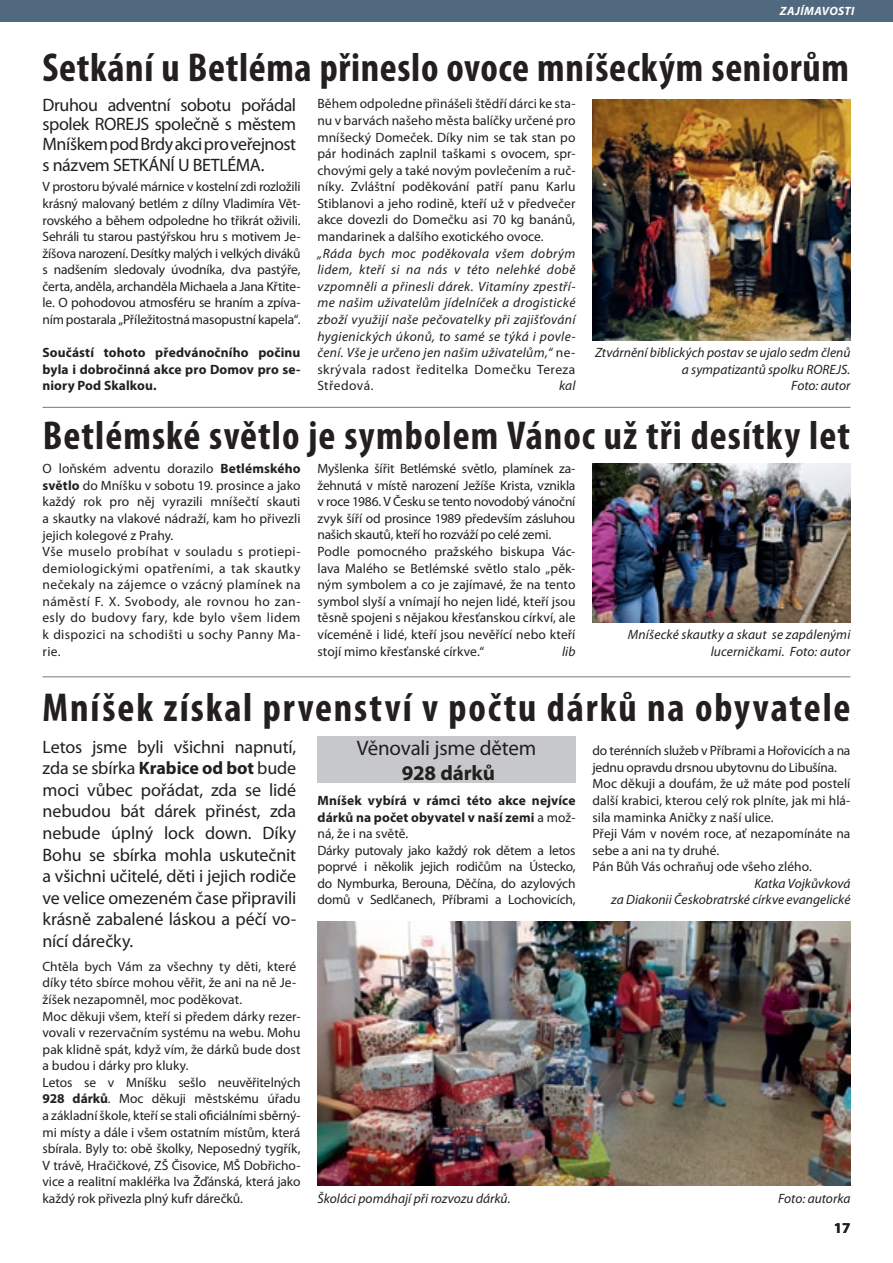
<style>
.page{position:relative;width:893px;height:1263px;background:#fff}
.page>*{position:absolute;margin:0;border:0;box-sizing:border-box;transform-origin:0 0}
.t1{font:700 condensed 40.5px "Myriad Pro";letter-spacing:.025em;color:#231f20}
.t2{font:700 condensed 40.5px "Myriad Pro";letter-spacing:.045em;color:#231f20}
.t3{font:21px "Myriad Pro";letter-spacing:-.01em;color:#231f20}
.t4{font:700 21px "Myriad Pro";letter-spacing:-.005em;color:#231f20}
.t5{font:18px/21.6px "Myriad Pro";letter-spacing:-.02em;color:#231f20;text-align:justify}
.t6{font:700 15px "Myriad Pro";color:#231f20}
.t7{font:13.5px/16.6px "Myriad Pro";color:#231f20}
.t8{font:italic 13.5px/16.6px "Myriad Pro";letter-spacing:.005em;color:#231f20;text-align:right}
.t9{font:13.5px/16.6px "Myriad Pro";letter-spacing:.025em;color:#231f20}
.t10{font:700 13.5px/16.6px "Myriad Pro";letter-spacing:.01em;color:#231f20;text-align:justify}
.t11{font:italic 700 12px "Myriad Pro";letter-spacing:.03em;color:#fff}
.s1{font-style:normal}
.s2{font-weight:700}
</style>
<div class="page">
<img style="left:593px;top:99px;width:257px;height:242px">
<img style="left:593px;top:463px;width:257px;height:159px">
<hr style="left:43px;top:407px;width:807px;height:1px;background:#76787b">
<div style="left:318px;top:736px;width:258px;height:47px;background:#c7c8ca"></div>
<img style="left:318px;top:921px;width:532px;height:265px">
<hr style="left:43px;top:676px;width:807px;height:1px;background:#76787b">
<div style="left:0;top:0;width:893px;height:21px;background:#51697f"></div>
<p class="t11" style="left:780px;top:3px;width:76px">ZAJÍMAVOSTI</p>
<h1 class="t1" style="left:43px;top:43px;width:808px">Setkání u Betléma přineslo ovoce mníšeckým seniorům</h1>
<h3 class="t5" style="left:43px;top:95px;width:255px;line-height:19.5px">Druhou adventní sobotu pořádal spolek ROREJS společně s městem Mníškem pod Brdy akci pro veřejnost</h3>
<h3 class="t5" style="left:43px;top:154px;width:224px">s názvem SETKÁNÍ U BETLÉMA.</h3>
<p class="t7" style="left:43px;top:178px;width:259px;text-align:justify">V prostoru bývalé márnice v kostelní zdi rozložili krásný malovaný betlém z dílny Vladimíra Vět&shy;rovského a během odpoledne ho třikrát oživili.<br>Sehráli tu starou pastýřskou hru s motivem Je&shy;žíšova narození. Desítky malých i velkých diváků s nadšením sledovaly úvodníka, dva pastýře, čerta, anděla, archanděla Michaela a Jana Křtite&shy;le. O pohodovou atmosféru se hraním a zpíva&shy;ním postarala „Příležitostná masopustní kapela“.</p>
<p class="t10" style="left:43px;top:344px;width:259px">Součástí tohoto předvánočního počinu byla i dobročinná akce pro Domov pro se&shy;niory Pod Skalkou.</p>
<p class="t7" style="left:317px;top:95px;width:259px;text-align:justify">Během odpoledne přinášeli štědří dárci ke sta&shy;nu v barvách našeho města balíčky určené pro mníšecký Domeček. Díky nim se tak stan po pár hodinách zaplnil taškami s ovocem, spr&shy;chovými gely a také novým povlečením a ruč&shy;níky. Zvláštní poděkování patří panu Karlu Stiblanovi a jeho rodině, kteří už v předvečer akce dovezli do Domečku asi 70 kg banánů, mandarinek a dalšího exotického ovoce.</p>
<p class="t8" style="left:317px;top:245px;width:259px;text-align:justify">„Ráda bych moc poděkovala všem dobrým lidem, kteří si na nás v této nelehké době vzpomněli a přinesli dárek. Vitamíny zpestří&shy;me našim uživatelům jídelníček a drogistické zboží využijí naše pečovatelky při zajišťování hygienických úkonů, to samé se týká i povle&shy;čení. Vše je určeno jen našim uživatelům,“ <span class="s1">ne&shy;skrývala radost ředitelka Domečku Tereza Středová.</span></p>
<p class="t8" style="left:559px;top:377px;width:18px">kal</p>
<p class="t8" style="left:595px;top:344px;width:257px">Ztvárnění biblických postav se ujalo sedm členů a sympatizantů spolku ROREJS.<br>Foto: autor</p>
<h1 class="t1" style="left:43px;top:410px;width:808px">Betlémské světlo je symbolem Vánoc už tři desítky let</h1>
<p class="t9" style="left:43px;top:460px;width:259px">O loňském adventu dorazilo <span class="s2">Betlémského světlo</span> do Mníšku v sobotu 19. prosince a jako každý rok pro něj vyrazili mníšečtí skauti a skautky na vlakové nádraží, kam ho přivezli jejich kolegové z Prahy.<br>Vše muselo probíhat v souladu s protiepi&shy;demiologickými opatřeními, a tak skautky nečekaly na zájemce o vzácný plamínek na náměstí F. X. Svobody, ale rovnou ho zan&shy;esly do budovy fary, kde bylo všem lidem k dispozici na schodišti u sochy Panny Ma&shy;rie.</p>
<p class="t7" style="left:317px;top:460px;width:259px">Myšlenka šířit Betlémské světlo, plamínek za&shy;žehnutá v místě narození Ježíše Krista, vznikla v roce 1986. V Česku se tento novodobý vánoční zvyk šíří od prosince 1989 především zásluhou našich skautů, kteří ho rozváží po celé zemi.<br>Podle pomocného pražského biskupa Vác&shy;lava Malého se Betlémské světlo stalo „pěk&shy;ným symbolem a co je zajímavé, že na tento symbol slyší a vnímají ho nejen lidé, kteří jsou těsně spojeni s nějakou křesťanskou církví, ale víceméně i lidé, kteří jsou nevěřící nebo kteří stojí mimo křesťanské církve.“</p>
<p class="t8" style="left:628px;top:626px;width:224px">Mníšecké skautky a skaut se zapálenými lucerničkami. Foto: autor</p>
<h1 class="t2" style="left:43px;top:682px;width:809px">Mníšek získal prvenství v počtu dárků na obyvatele</h1>
<p class="t5" style="left:43px;top:735px;width:255px">Letos jsme byli všichni napnutí, zda se sbírka <span class="s2">Krabice od bot</span> bude moci vůbec pořádat, zda se lidé nebudou bát dárek přinést, zda nebude úplný lock down. Díky Bohu se sbírka mohla uskutečnit a všichni učitelé, děti i jejich rodiče ve velice omezeném čase připravili krásně zabalené láskou a péčí vo&shy;nící dárečky.</p>
<p class="t7" style="left:43px;top:958px;width:259px">Chtěla bych Vám za všechny ty děti, které díky této sbírce mohou věřit, že ani na ně Je&shy;žíšek nezapomněl, moc poděkovat.<br>Moc děkuji všem, kteří si předem dárky rezer&shy;vovali v rezervačním systému na webu. Mohu pak klidně spát, když vím, že dárků bude dost a budou i dárky pro kluky.<br>Letos se v Mníšku sešlo neuvěřitelných <span class="s2">928 dárků</span>. Moc děkuji městskému úřadu a základní škole, kteří se stali oficiálními sběrný&shy;mi místy a dále i všem ostatním místům, která sbírala. Byly to: obě školky, Neposedný tygřík, V trávě, Hračičkové, ZŠ Čisovice, MŠ Dobřicho&shy;vice a realitní makléřka Iva Žďánská, která jako každý rok přivezla plný kufr dárečků.</p>
<p class="t8" style="left:562px;top:642px;width:15px">lib</p>
<h2 class="t3" style="left:357px;top:735px;width:181px">Věnovali jsme dětem</h2>
<h2 class="t4" style="left:402px;top:759px;width:95px">928 dárků</h2>
<p class="t7" style="left:317px;top:792px;width:259px"><span class="s2">Mníšek vybírá v rámci této akce nejvíce dárků na počet obyvatel v naší zemi</span> a mož&shy;ná, že i na světě.<br>Dárky putovaly jako každý rok dětem a letos poprvé i několik jejich rodičům na Ústecko, do Nymburka, Berouna, Děčína, do azylových domů v Sedlčanech, Příbrami a Lochovicích,</p>
<p class="t7" style="left:592px;top:742px;width:259px">do terénních služeb v Příbrami a Hořovicích a na jednu opravdu drsnou ubytovnu do Libušína.<br>Moc děkuji a doufám, že už máte pod postelí další krabici, kterou celý rok plníte, jak mi hlá&shy;sila maminka Aničky z naší ulice.<br>Přeji Vám v novém roce, ať nezapomínáte na sebe a ani na ty druhé.<br>Pán Bůh Vás ochraňuj ode všeho zlého.</p>
<p class="t8" style="left:611px;top:875px;width:241px">Katka Vojkůvková<br>za Diakonii Českobratrské církve evangelické</p>
<p class="t8" style="left:318px;top:1190px;width:194px">Školáci pomáhají při rozvozu dárků.</p>
<p class="t8" style="left:778px;top:1190px;width:74px">Foto: autorka</p>
<p class="t6" style="left:834px;top:1218px;width:18px">17</p>
</div>
